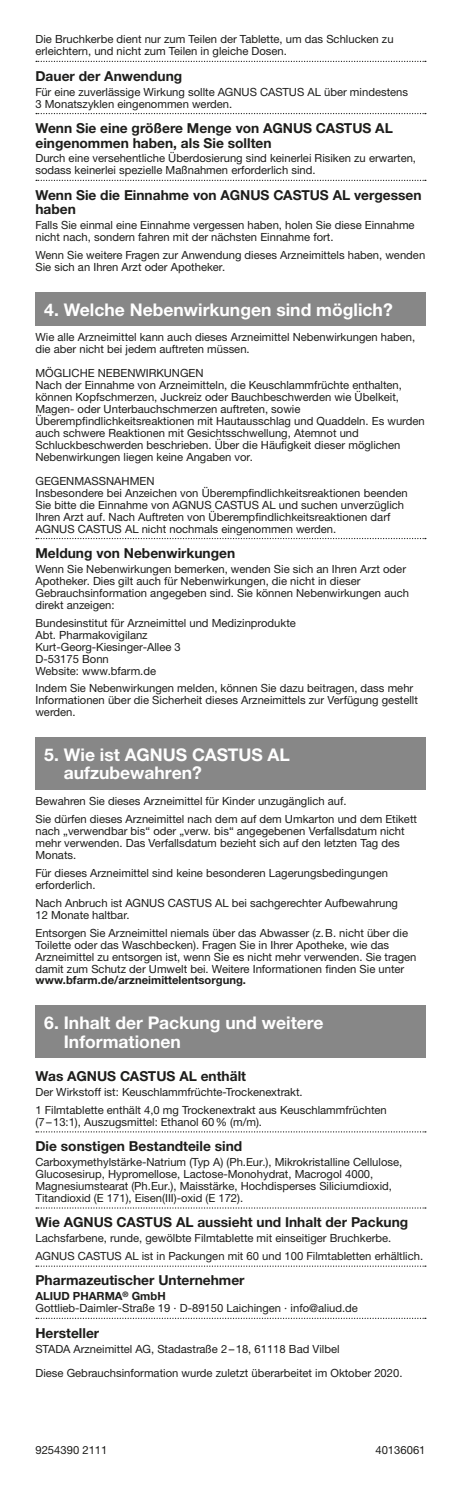
<style>
.page{position:relative;width:461px;height:1489px;background:#fff}
.page>*{position:absolute;margin:0;border:0;box-sizing:border-box;transform-origin:0 0}
.t1{font:700 17.5px/18.6px "Helvetica Neue LTW1 G";color:#fff}
.t2{font:700 13.75px/14.6px "Helvetica Neue LTW1 G";color:#1d1d1b}
.t3{font:11.25px/12px "Helvetica Neue LTW1 G";color:#1d1d1b}
.t4{font:700 11.25px "Helvetica Neue LTW1 G";color:#1d1d1b}
.s1{font-weight:700}
</style>
<div class="page">
<svg style="left:36px;top:61px;width:390px;height:1px"></svg>
<svg style="left:36px;top:113px;width:390px;height:1px"></svg>
<svg style="left:36px;top:180px;width:390px;height:1px"></svg>
<svg style="left:36px;top:538px;width:390px;height:1px"></svg>
<svg style="left:36px;top:1131px;width:390px;height:1px"></svg>
<svg style="left:36px;top:1207px;width:390px;height:1px"></svg>
<svg style="left:36px;top:1265px;width:390px;height:1px"></svg>
<svg style="left:36px;top:1317px;width:390px;height:1px"></svg>
<div style="left:35px;top:292px;width:390px;height:34px;background:#878787"></div>
<div style="left:35px;top:737px;width:390px;height:53px;background:#878787"></div>
<div style="left:35px;top:1005px;width:390px;height:53px;background:#878787"></div>
<p class="t3" style="left:35px;top:33px;width:359px">Die Bruchkerbe dient nur zum Teilen der Tablette, um das Schlucken zu erleichtern, und nicht zum Teilen in gleiche Dosen.</p>
<p class="t2" style="left:35px;top:68px;width:148px">Dauer der Anwendung</p>
<p class="t3" style="left:35px;top:86px;width:374px">Für eine zuverlässige Wirkung sollte AGNUS CASTUS AL über mindestens<br>3 Monatszyklen eingenommen werden.</p>
<p class="t2" style="left:35px;top:121px;width:359px">Wenn Sie eine größere Menge von AGNUS CASTUS AL eingenommen haben, als Sie sollten</p>
<p class="t3" style="left:35px;top:152px;width:382px">Durch eine versehentliche Überdosierung sind keinerlei Risiken zu erwarten, sodass keinerlei spezielle Maßnahmen erforderlich sind.</p>
<p class="t2" style="left:35px;top:187px;width:387px">Wenn Sie die Einnahme von AGNUS CASTUS AL vergessen haben</p>
<p class="t3" style="left:35px;top:219px;width:380px">Falls Sie einmal eine Einnahme vergessen haben, holen Sie diese Einnahme nicht nach, sondern fahren mit der nächsten Einnahme fort.</p>
<p class="t3" style="left:35px;top:249px;width:391px">Wenn Sie weitere Fragen zur Anwendung dieses Arzneimittels haben, wenden<br>Sie sich an Ihren Arzt oder Apotheker.</p>
<h1 class="t1" style="left:44px;top:300px;width:350px">4. Welche Nebenwirkungen sind möglich?</h1>
<p class="t3" style="left:35px;top:331px;width:381px">Wie alle Arzneimittel kann auch dieses Arzneimittel Nebenwirkungen haben, die aber nicht bei jedem auftreten müssen.</p>
<p class="t3" style="left:35px;top:367px;width:391px">MÖGLICHE NEBENWIRKUNGEN<br>Nach der Einnahme von Arzneimitteln, die Keuschlammfrüchte enthalten, können Kopfschmerzen, Juckreiz oder Bauchbeschwerden wie Übelkeit, Magen- oder Unterbauchschmerzen auftreten, sowie Überempfindlichkeitsreaktionen mit Hautausschlag und Quaddeln. Es wurden auch schwere Reaktionen mit Gesichtsschwellung, Atemnot und Schluckbeschwerden beschrieben. Über die Häufigkeit dieser möglichen Nebenwirkungen liegen keine Angaben vor.</p>
<p class="t3" style="left:35px;top:474px;width:373px">GEGENMASSNAHMEN<br>Insbesondere bei Anzeichen von Überempfindlichkeitsreaktionen beenden Sie bitte die Einnahme von AGNUS CASTUS AL und suchen unverzüglich Ihren Arzt auf. Nach Auftreten von Überempfindlichkeitsreaktionen darf AGNUS CASTUS AL nicht nochmals eingenommen werden.</p>
<p class="t2" style="left:35px;top:545px;width:201px">Meldung von Nebenwirkungen</p>
<p class="t3" style="left:35px;top:562px;width:375px">Wenn Sie Nebenwirkungen bemerken, wenden Sie sich an Ihren Arzt oder Apotheker. Dies gilt auch für Nebenwirkungen, die nicht in dieser Gebrauchsinformation angegeben sind. Sie können Nebenwirkungen auch direkt anzeigen:</p>
<p class="t3" style="left:35px;top:616px;width:262px">Bundesinstitut für Arzneimittel und Medizinprodukte<br>Abt. Pharmakovigilanz<br>Kurt-Georg-Kiesinger-Allee 3<br>D-53175 Bonn<br>Website: www.bfarm.de</p>
<p class="t3" style="left:35px;top:682px;width:384px">Indem Sie Nebenwirkungen melden, können Sie dazu beitragen, dass mehr<br>Informationen über die Sicherheit dieses Arzneimittels zur Verfügung gestellt werden.</p>
<h1 class="t1" style="left:64px;top:745px;width:228px;text-indent:-19px">5. Wie ist AGNUS CASTUS AL aufzubewahren?</h1>
<p class="t3" style="left:35px;top:792px;width:383px;line-height:17.9px">Bewahren Sie dieses Arzneimittel für Kinder unzugänglich auf.<br>Sie dürfen dieses Arzneimittel nach dem auf dem Umkarton und dem Etikett</p>
<p class="t3" style="left:35px;top:824px;width:371px">nach „verwendbar bis“ oder „verw. bis“ angegebenen Verfallsdatum nicht mehr verwenden. Das Verfallsdatum bezieht sich auf den letzten Tag des<br>Monats.</p>
<p class="t3" style="left:35px;top:866px;width:354px">Für dieses Arzneimittel sind keine besonderen Lagerungsbedingungen erforderlich.</p>
<p class="t3" style="left:35px;top:896px;width:364px">Nach Anbruch ist AGNUS CASTUS AL bei sachgerechter Aufbewahrung<br>12 Monate haltbar.</p>
<p class="t3" style="left:35px;top:926px;width:382px">Entsorgen Sie Arzneimittel niemals über das Abwasser (z.B. nicht über die Toilette oder das Waschbecken). Fragen Sie in Ihrer Apotheke, wie das Arzneimittel zu entsorgen ist, wenn Sie es nicht mehr verwenden. Sie tragen damit zum Schutz der Umwelt bei. Weitere Informationen finden Sie unter</p>
<p class="t4" style="left:35px;top:973px;width:212px">www.bfarm.de/arzneimittelentsorgung.</p>
<h1 class="t1" style="left:64px;top:1013px;width:261px;text-indent:-19px">6. Inhalt der Packung und weitere<br>Informationen</h1>
<p class="t2" style="left:35px;top:1068px;width:212px">Was AGNUS CASTUS AL enthält</p>
<p class="t3" style="left:35px;top:1082px;width:353px;line-height:17.9px">Der Wirkstoff ist: Keuschlammfrüchte-Trockenextrakt.<br>1 Filmtablette enthält 4,0 mg Trockenextrakt aus Keuschlammfrüchten</p>
<p class="t3" style="left:35px;top:1115px;width:228px">(7–13:1), Auszugsmittel: Ethanol 60% (m/m).</p>
<p class="t2" style="left:35px;top:1138px;width:208px">Die sonstigen Bestandteile sind</p>
<p class="t3" style="left:35px;top:1155px;width:368px">Carboxymethylstärke-Natrium (Typ A) (Ph.Eur.), Mikrokristalline Cellulose, Glucosesirup, Hypromellose, Lactose-Monohydrat, Macrogol 4000, Magnesiumstearat (Ph.Eur.), Maisstärke, Hochdisperses Siliciumdioxid, Titandioxid (E 171), Eisen(III)-oxid (E 172).</p>
<p class="t2" style="left:35px;top:1214px;width:374px">Wie AGNUS CASTUS AL aussieht und Inhalt der Packung</p>
<p class="t3" style="left:35px;top:1229px;width:389px;line-height:17.9px">Lachsfarbene, runde, gewölbte Filmtablette mit einseitiger Bruchkerbe.<br>AGNUS CASTUS AL ist in Packungen mit 60 und 100 Filmtabletten erhältlich.</p>
<p class="t2" style="left:35px;top:1272px;width:211px">Pharmazeutischer Unternehmer</p>
<p class="t3" style="left:35px;top:1290px;width:324px"><span class="s1">ALIUD PHARMA</span><sup>®</sup> <span class="s1">GmbH<br></span>Gottlieb-Daimler-Straße 19 · D-89150 Laichingen · info@aliud.de</p>
<p class="t2" style="left:35px;top:1325px;width:65px">Hersteller</p>
<p class="t3" style="left:35px;top:1336px;width:368px;line-height:23.9px">STADA Arzneimittel AG, Stadastraße 2–18, 61118 Bad Vilbel<br>Diese Gebrauchsinformation wurde zuletzt überarbeitet im Oktober 2020.</p>
<p class="t3" style="left:35px;top:1443px;width:73px">9254390 2111</p>
<p class="t3" style="left:375px;top:1443px;width:52px">40136061</p>
</div>
